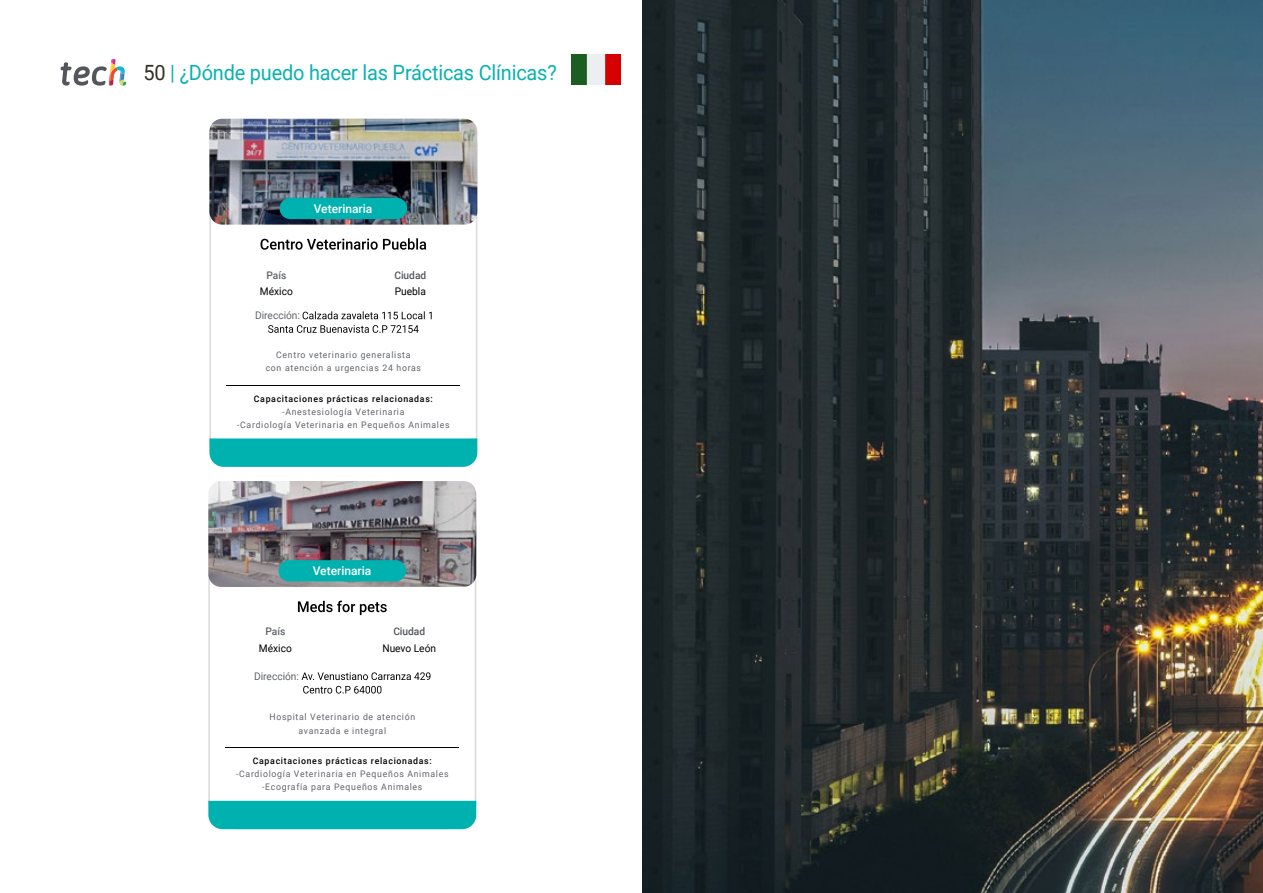
<style>
.page{position:relative;width:1263px;height:893px;background:#fff}
.page>*{position:absolute;margin:0;border:0;box-sizing:border-box;transform-origin:0 0}
.t1{font:21px "Roboto";letter-spacing:-.01em;color:#09b2af;scale:.95 1}
.t2{font:500 12px "Roboto";color:#fff}
.t3{font:10.5px "Roboto";color:#000}
.t4{font:10.5px "Roboto";color:#61646a}
.t5{font:500 10.5px "Roboto";color:#52555b}
.t6{font:500 10.5px "Roboto";color:#61646a}
.t7{font:9px/13.5px "Roboto";letter-spacing:.08em;color:#61646a;text-align:center}
.t8{font:500 9px "Roboto";letter-spacing:.08em;color:#000}
.s1{color:#312e20}
</style>
<div class="page">
<svg style="left:61px;top:59px;width:65px;height:27px"></svg>
<img style="left:642px;top:0;width:621px;height:893px">
<img style="left:571px;top:54px;width:50px;height:31px">
<svg style="left:209px;top:118px;width:269px;height:337px"></svg>
<img style="left:209px;top:119px;width:268px;height:106px">
<div style="left:280px;top:198px;width:127px;height:21px;background:#00b2af;border-radius:11px"></div>
<svg style="left:209px;top:438px;width:268px;height:29px;background:#08b4b1"></svg>
<hr style="left:226px;top:385px;width:234px;height:1px;background:#000">
<svg style="left:260px;top:238px;width:166px;height:12px"></svg>
<svg style="left:303px;top:311px;width:129px;height:8px"></svg>
<svg style="left:268px;top:325px;width:151px;height:8px"></svg>
<svg style="left:208px;top:492px;width:269px;height:338px"></svg>
<img style="left:208px;top:481px;width:268px;height:106px">
<div style="left:279px;top:560px;width:127px;height:21px;background:#00b2af;border-radius:11px"></div>
<div style="left:208px;top:801px;width:268px;height:28px;background:#00b2af"></div>
<hr style="left:225px;top:747px;width:234px;height:1px;background:#000">
<svg style="left:298px;top:601px;width:89px;height:14px"></svg>
<svg style="left:302px;top:672px;width:128px;height:8px"></svg>
<svg style="left:303px;top:686px;width:78px;height:8px"></svg>
<h1 class="t1" style="left:144px;top:57px;width:436px"><span class="s1">50</span> | ¿Dónde puedo hacer las Prácticas Clínicas?</h1>
<h2 class="t2" style="left:314px;top:200px;width:60px">Veterinaria</h2>
<p class="t6" style="left:266px;top:267px;width:21px">País</p>
<p class="t3" style="left:260px;top:284px;width:34px">México</p>
<p class="t5" style="left:394px;top:267px;width:33px">Ciudad</p>
<p class="t3" style="left:395px;top:284px;width:33px">Puebla</p>
<p class="t4" style="left:255px;top:308px;width:46px">Dirección:</p>
<p class="t7" style="left:266px;top:347px;width:157px">Centro veterinario generalista<br>con atención a urgencias 24 horas</p>
<p class="t8" style="left:254px;top:392px;width:180px">Capacitaciones prácticas relacionadas:</p>
<p class="t7" style="left:237px;top:405px;width:214px">-Anestesiología Veterinaria<br>-Cardiología Veterinaria en Pequeños Animales</p>
<p class="t6" style="left:265px;top:624px;width:21px">País</p>
<p class="t3" style="left:259px;top:640px;width:34px">México</p>
<h2 class="t2" style="left:313px;top:563px;width:60px">Veterinaria</h2>
<p class="t5" style="left:393px;top:624px;width:33px">Ciudad</p>
<p class="t3" style="left:382px;top:640px;width:55px">Nuevo León</p>
<p class="t4" style="left:254px;top:669px;width:46px">Dirección:</p>
<p class="t7" style="left:269px;top:710px;width:147px">Hospital Veterinario de atención avanzada e integral</p>
<p class="t8" style="left:253px;top:754px;width:180px">Capacitaciones prácticas relacionadas:</p>
<p class="t7" style="left:236px;top:767px;width:214px">-Cardiología Veterinaria en Pequeños Animales -Ecografía para Pequeños Animales</p>
</div>
